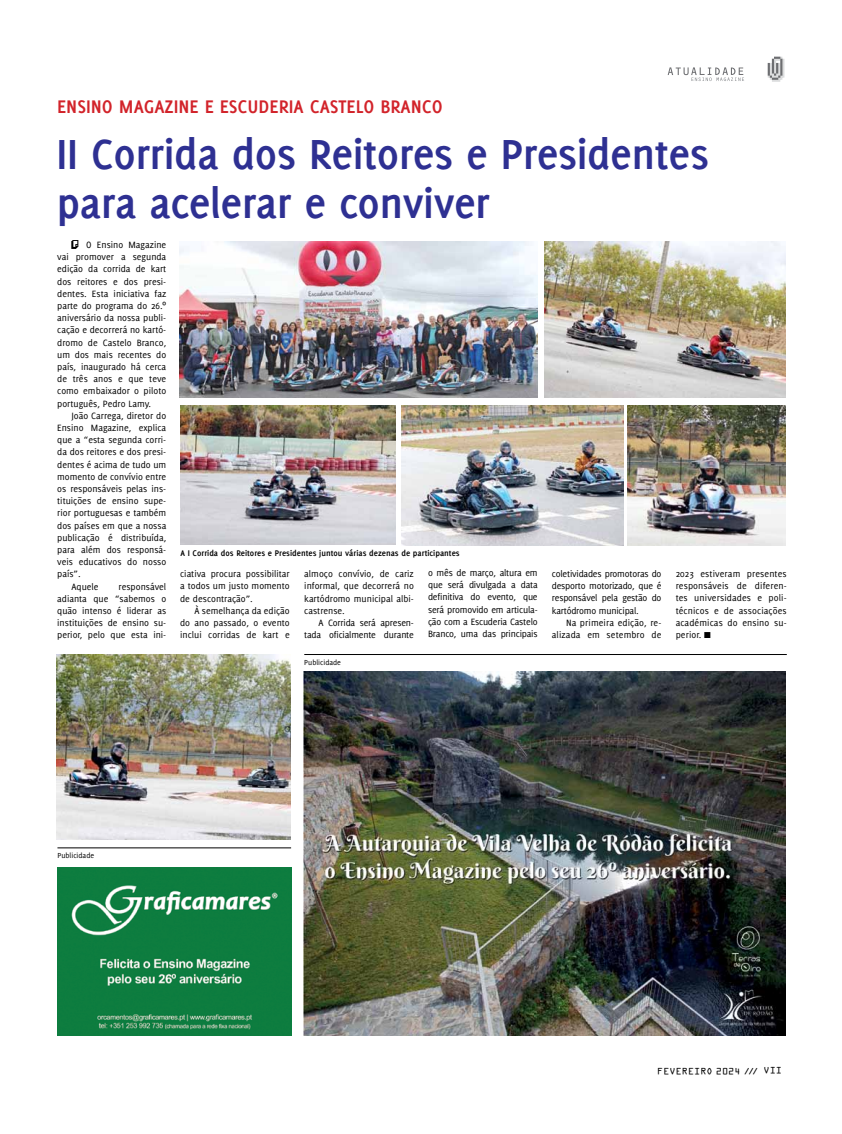
<style>
.page{position:relative;width:842px;height:1134px;background:#fff}
.page>*{position:absolute;margin:0;border:0;box-sizing:border-box;transform-origin:0 0}
.t1{font:700 46px/49px "Delicious";letter-spacing:-.01em;color:#2e3092}
.t2{font:700 20px "Delicious";color:#d2232a}
.t3{font:10px/12.2px "Delicious";color:#000;text-align:justify}
.t4{font:10px/12.2px "Delicious";letter-spacing:-.02em;color:#000;text-align:right}
.t5{font:10px "OCR Aby BT";color:#000}
.t6{font:700 9px "Delicious";color:#000}
.t7{font:8px "Delicious";color:#000}
.s1{font-family:"Icon Bit Two"}
.s2{font-family:"Arial"}
.s3{font-family:"Icon Bit One"}
</style>
<div class="page">
<svg style="left:668px;top:67px;width:76px;height:14px"></svg>
<svg style="left:767px;top:56px;width:18px;height:26px"></svg>
<hr style="left:57px;top:848px;width:234px;height:1px;background:#000">
<img style="left:57px;top:867px;width:234px;height:168px">
<img style="left:304px;top:672px;width:481px;height:363px">
<hr style="left:304px;top:654px;width:483px;height:1px;background:#000">
<img style="left:545px;top:242px;width:240px;height:155px">
<img style="left:180px;top:242px;width:358px;height:155px">
<img style="left:402px;top:406px;width:221px;height:139px">
<img style="left:181px;top:406px;width:215px;height:139px">
<img style="left:628px;top:406px;width:157px;height:139px">
<img style="left:57px;top:655px;width:233px;height:184px">
<h2 class="t2" style="left:57px;top:95px;width:387px">Ensino Magazine e Escuderia Castelo Branco</h2>
<h1 class="t1" style="left:57px;top:129px;width:654px">II Corrida dos Reitores e Presidentes para acelerar e conviver</h1>
<p class="t3" style="left:57px;top:239px;width:111px;text-indent:14px"><span class="s1">7</span> O Ensino Magazine vai promover a segunda edição da corrida de kart dos reitores e dos presi&shy;dentes. Esta iniciativa faz parte do programa do 26.<span class="s2">º </span>aniversário da nossa publi&shy;cação e decorrerá no kartó&shy;dromo de Castelo Branco, um dos mais recentes do país, inaugurado há cerca de três anos e que teve como embaixador o piloto português, Pedro Lamy.</p>
<p class="t3" style="left:71px;top:409px;width:96px">João Carrega, diretor do</p>
<p class="t3" style="left:57px;top:422px;width:111px">Ensino Magazine, explica</p>
<p class="t3" style="left:57px;top:434px;width:111px">que a “esta segunda corri-</p>
<p class="t3" style="left:57px;top:446px;width:111px">da dos reitores e dos presi-</p>
<p class="t3" style="left:57px;top:458px;width:111px">dentes é acima de tudo um</p>
<p class="t3" style="left:57px;top:470px;width:111px">momento de convívio entre</p>
<p class="t3" style="left:57px;top:483px;width:111px">os responsáveis pelas ins-</p>
<p class="t3" style="left:57px;top:495px;width:111px">tituições de ensino supe-</p>
<p class="t3" style="left:57px;top:507px;width:111px">rior portuguesas e também</p>
<p class="t3" style="left:57px;top:519px;width:111px">dos países em que a nossa</p>
<p class="t3" style="left:57px;top:531px;width:111px">publicação é distribuída,</p>
<p class="t3" style="left:57px;top:544px;width:111px">para além dos responsá-</p>
<p class="t3" style="left:57px;top:556px;width:111px">veis educativos do nosso</p>
<p class="t3" style="left:57px;top:568px;width:25px">país”.</p>
<p class="t3" style="left:71px;top:580px;width:29px">Aquele</p>
<p class="t6" style="left:180px;top:548px;width:281px">A I Corrida dos Reitores e Presidentes juntou várias dezenas de participantes</p>
<p class="t3" style="left:428px;top:566px;width:111px">o mês de março, altura em que será divulgada a data definitiva do evento, que será promovido em articula&shy;ção com a Escuderia Castelo Branco, uma das principais</p>
<p class="t3" style="left:304px;top:568px;width:111px">almoço convívio, de cariz informal, que decorrerá no kartódromo municipal albi&shy;castrense.</p>
<p class="t4" style="left:304px;top:616px;width:111px">A Corrida será apresen&shy;tada oficialmente durante</p>
<p class="t3" style="left:57px;top:580px;width:111px;text-indent:61px">responsável adianta que “sabemos o quão intenso é liderar as instituições de ensino su&shy;perior, pelo que esta ini-</p>
<p class="t3" style="left:180px;top:568px;width:111px">ciativa procura possibilitar a todos um justo momento de descontração”.</p>
<p class="t3" style="left:180px;top:604px;width:111px;text-indent:14px">À semelhança da edição do ano passado, o evento inclui corridas de kart e</p>
<p class="t7" style="left:304px;top:657px;width:38px">Publicidade</p>
<p class="t3" style="left:552px;top:567px;width:111px">coletividades promotoras do desporto motorizado, que é responsável pela gestão do kartódromo municipal.</p>
<p class="t3" style="left:552px;top:616px;width:111px;text-align:right">Na primeira edição, re&shy;alizada em setembro de</p>
<p class="t3" style="left:676px;top:567px;width:113px">2023 estiveram presentes responsáveis de diferen&shy;tes universidades e poli&shy;técnicos e de associações académicas do ensino su&shy;perior. <span class="s3">K</span></p>
<p class="t7" style="left:57px;top:851px;width:38px">Publicidade</p>
<p class="t5" style="left:657px;top:1065px;width:126px">FEVEREIRO 2024 /// VII</p>
</div>
